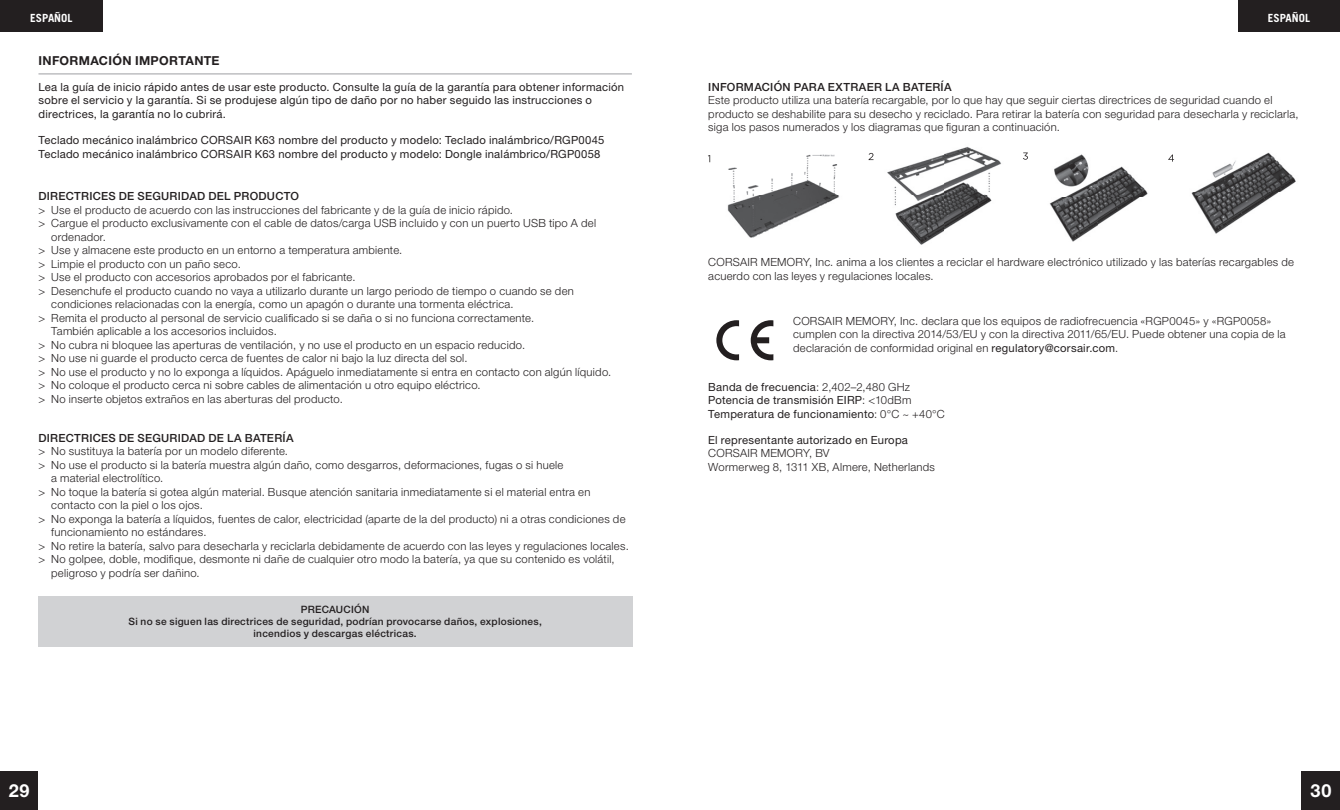
<style>
.page{position:relative;width:1340px;height:810px;background:#fff}
.page>*{position:absolute;margin:0;border:0;box-sizing:border-box;transform-origin:0 0}
.t1{font:700 18px "Helvetica Neue LT Pro";color:#fff}
.t2{font:700 12.38px "Helvetica Neue LT Pro";letter-spacing:.03em;color:#231f20}
.t3{font:300 11.25px/13.5px "Helvetica Neue LT Pro";letter-spacing:.025em;color:#231f20}
.t4{font:11.25px/13.5px "Helvetica Neue LT Pro";letter-spacing:.02em;color:#231f20}
.t5{font:500 11.25px "Helvetica Neue LT Pro";letter-spacing:.025em;color:#231f20}
.t6{font:700 11.25px "Trade Gothic LT Std";color:#fff}
.t7{font:500 10.12px/12.2px "Helvetica Neue LT Pro";letter-spacing:.025em;color:#231f20;text-align:center}
.s1{font-weight:400}
.s2{font-weight:300}
</style>
<div class="page">
<div style="left:1237px;top:0;width:102px;height:32px;background:#231f20"></div>
<div style="left:0;top:0;width:102px;height:32px;background:#231f20"></div>
<div style="left:0;top:772px;width:38px;height:38px;background:#231f20"></div>
<div style="left:1301px;top:772px;width:38px;height:38px;background:#231f20"></div>
<hr style="left:38px;top:73px;width:594px;height:1px;background:#a8a9ad">
<svg style="left:716px;top:320px;width:23px;height:40px"></svg>
<svg style="left:750px;top:320px;width:23px;height:40px"></svg>
<img style="left:1191px;top:152px;width:105px;height:82px">
<svg style="left:1168px;top:155px;width:6px;height:7px"></svg>
<img style="left:727px;top:154px;width:113px;height:84px">
<img style="left:887px;top:146px;width:114px;height:99px">
<svg style="left:868px;top:153px;width:5px;height:7px"></svg>
<img style="left:1049px;top:154px;width:99px;height:88px">
<svg style="left:1023px;top:153px;width:4px;height:7px"></svg>
<div style="left:38px;top:596px;width:594px;height:51px;background:#d1d2d4"></div>
<p class="t6" style="left:30px;top:11px;width:44px">ESPAÑOL</p>
<p class="t6" style="left:1267px;top:11px;width:44px">ESPAÑOL</p>
<p class="t2" style="left:38px;top:53px;width:183px">INFORMACIÓN IMPORTANTE</p>
<p class="t4" style="left:38px;top:80px;width:587px">Lea la guía de inicio rápido antes de usar este producto. Consulte la guía de la garantía para obtener información sobre el servicio y la garantía. Si se produjese algún tipo de daño por no haber seguido las instrucciones o directrices, la garantía no lo cubrirá.</p>
<p class="t4" style="left:38px;top:133px;width:567px">Teclado mecánico inalámbrico CORSAIR K63 nombre del producto y modelo: Teclado inalámbrico/RGP0045<br>Teclado mecánico inalámbrico CORSAIR K63 nombre del producto y modelo: Dongle inalámbrico/RGP0058</p>
<p class="t5" style="left:38px;top:189px;width:262px">DIRECTRICES DE SEGURIDAD DEL PRODUCTO</p>
<p class="t3" style="left:38px;top:203px;width:476px">&gt; Use el producto de acuerdo con las instrucciones del fabricante y de la guía de inicio rápido.</p>
<p class="t3" style="left:38px;top:216px;width:559px">&gt; Cargue el producto exclusivamente con el cable de datos/carga USB incluido y con un puerto USB tipo A del</p>
<p class="t3" style="left:51px;top:230px;width:56px">ordenador.</p>
<p class="t3" style="left:38px;top:243px;width:365px">&gt; Use y almacene este producto en un entorno a temperatura ambiente.</p>
<p class="t3" style="left:38px;top:257px;width:204px">&gt; Limpie el producto con un paño seco.</p>
<p class="t3" style="left:38px;top:270px;width:318px">&gt; Use el producto con accesorios aprobados por el fabricante.</p>
<p class="t3" style="left:38px;top:284px;width:537px">&gt; Desenchufe el producto cuando no vaya a utilizarlo durante un largo periodo de tiempo o cuando se den</p>
<p class="t3" style="left:51px;top:297px;width:464px">condiciones relacionadas con la energía, como un apagón o durante una tormenta eléctrica.</p>
<p class="t3" style="left:38px;top:311px;width:497px">&gt; Remita el producto al personal de servicio cualificado si se daña o si no funciona correctamente.</p>
<p class="t3" style="left:51px;top:324px;width:227px">También aplicable a los accesorios incluidos.</p>
<p class="t3" style="left:38px;top:338px;width:488px">&gt; No cubra ni bloquee las aperturas de ventilación, y no use el producto en un espacio reducido.</p>
<p class="t3" style="left:38px;top:351px;width:430px">&gt; No use ni guarde el producto cerca de fuentes de calor ni bajo la luz directa del sol.</p>
<p class="t3" style="left:38px;top:365px;width:574px">&gt; No use el producto y no lo exponga a líquidos. Apáguelo inmediatamente si entra en contacto con algún líquido.</p>
<p class="t3" style="left:38px;top:378px;width:444px">&gt; No coloque el producto cerca ni sobre cables de alimentación u otro equipo eléctrico.</p>
<p class="t3" style="left:38px;top:392px;width:306px">&gt; No inserte objetos extraños en las aberturas del producto.</p>
<p class="t5" style="left:38px;top:431px;width:256px">DIRECTRICES DE SEGURIDAD DE LA BATERÍA</p>
<p class="t3" style="left:38px;top:444px;width:251px">&gt; No sustituya la batería por un modelo diferente.</p>
<p class="t3" style="left:38px;top:458px;width:526px">&gt; No use el producto si la batería muestra algún daño, como desgarros, deformaciones, fugas o si huele</p>
<p class="t3" style="left:51px;top:471px;width:114px">a material electrolítico.</p>
<p class="t3" style="left:38px;top:485px;width:553px">&gt; No toque la batería si gotea algún material. Busque atención sanitaria inmediatamente si el material entra en</p>
<p class="t3" style="left:51px;top:498px;width:153px">contacto con la piel o los ojos.</p>
<p class="t3" style="left:38px;top:512px;width:588px">&gt; No exponga la batería a líquidos, fuentes de calor, electricidad (aparte de la del producto) ni a otras condiciones de</p>
<p class="t3" style="left:51px;top:525px;width:157px">funcionamiento no estándares.</p>
<p class="t3" style="left:38px;top:539px;width:592px">&gt; No retire la batería, salvo para desecharla y reciclarla debidamente de acuerdo con las leyes y regulaciones locales.</p>
<p class="t3" style="left:38px;top:552px;width:577px">&gt; No golpee, doble, modifique, desmonte ni dañe de cualquier otro modo la batería, ya que su contenido es volátil,</p>
<p class="t3" style="left:51px;top:566px;width:150px">peligroso y podría ser dañino.</p>
<p class="t7" style="left:128px;top:603px;width:415px">PRECAUCIÓN<br>Si no se siguen las directrices de seguridad, podrían provocarse daños, explosiones, incendios y descargas eléctricas.</p>
<p class="t5" style="left:708px;top:80px;width:245px">INFORMACIÓN PARA EXTRAER LA BATERÍA</p>
<p class="t3" style="left:708px;top:93px;width:592px">Este producto utiliza una batería recargable, por lo que hay que seguir ciertas directrices de seguridad cuando el producto se deshabilite para su desecho y reciclado. Para retirar la batería con seguridad para desecharla y reciclarla, siga los pasos numerados y los diagramas que figuran a continuación.</p>
<p class="t3" style="left:708px;top:255px;width:587px">CORSAIR MEMORY, Inc. anima a los clientes a reciclar el hardware electrónico utilizado y las baterías recargables de acuerdo con las leyes y regulaciones locales.</p>
<p class="t3" style="left:793px;top:314px;width:494px">CORSAIR MEMORY, Inc. declara que los equipos de radiofrecuencia «RGP0045» y «RGP0058» cumplen con la directiva 2014/53/EU y con la directiva 2011/65/EU. Puede obtener una copia de la declaración de conformidad original en <span class="s1">regulatory@corsair.com</span>.</p>
<p class="t4" style="left:708px;top:380px;width:238px">Banda de frecuencia<span class="s2">: 2,402–2,480 GHz<br></span>Potencia de transmisión EIRP<span class="s2">: &lt;10dBm<br></span>Temperatura de funcionamiento<span class="s2">: 0°C ~ +40°C</span></p>
<p class="t4" style="left:708px;top:433px;width:201px">El representante autorizado en Europa</p>
<p class="t3" style="left:708px;top:446px;width:228px">CORSAIR MEMORY, BV<br>Wormerweg 8, 1311 XB, Almere, Netherlands</p>
<h1 class="t1" style="left:9px;top:780px;width:22px">29</h1>
<h1 class="t1" style="left:1310px;top:780px;width:22px">30</h1>
</div>
